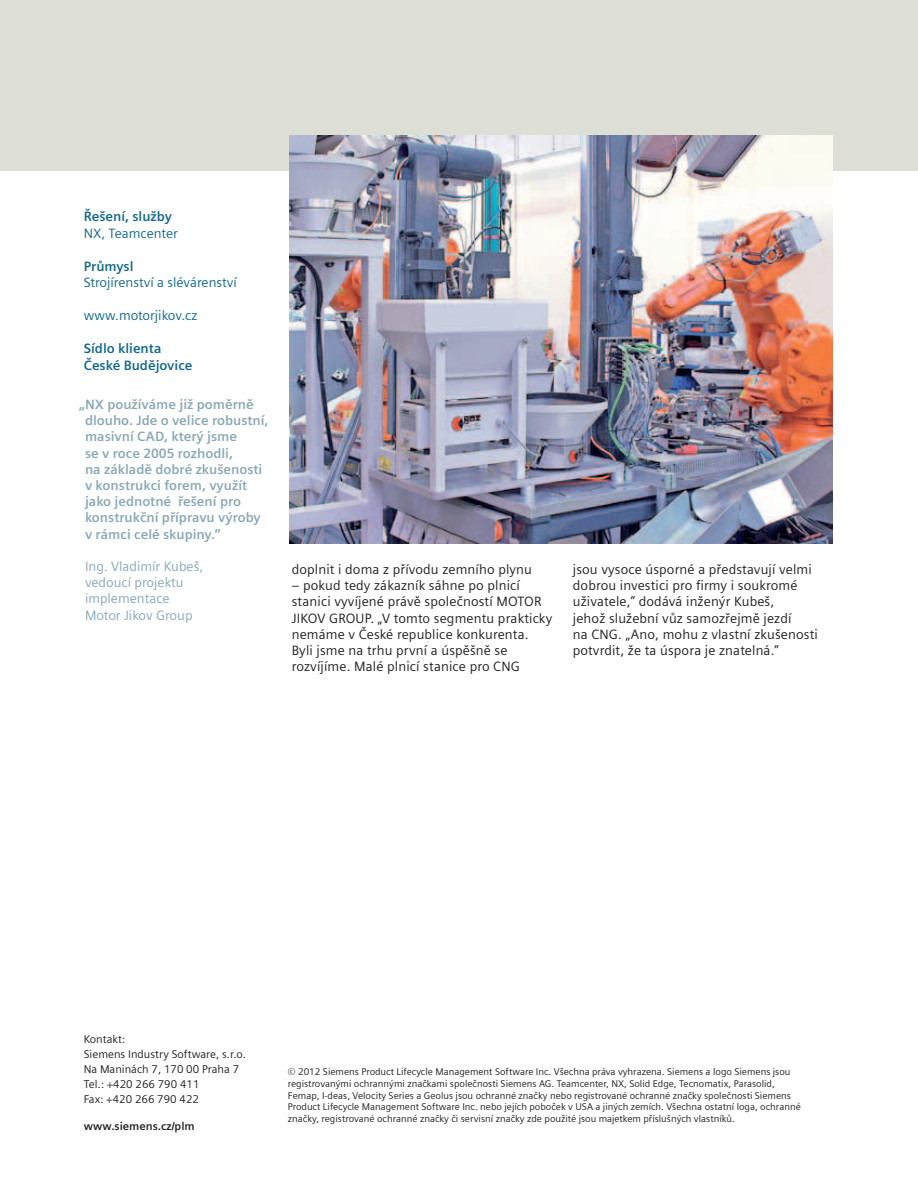
<style>
.page{position:relative;width:918px;height:1188px;background:#fff}
.page>*{position:absolute;margin:0;border:0;box-sizing:border-box;transform-origin:0 0}
.t1{font:13.5px/16.2px "Siemens Sans";letter-spacing:.01em;color:#231f20}
.t2{font:700 13.5px/16.2px "Siemens Sans";color:#89a8b5}
.t3{font:13.5px/16.2px "Siemens Sans";color:#89a8b5}
.t4{font:13.5px "Siemens Sans";color:#11698a}
.t5{font:700 13.5px/16.5px "Siemens Sans";color:#11698a}
.t6{font:11.25px/15px "Siemens Sans";color:#231f20}
.t7{font:700 11.25px "Siemens Sans";color:#231f20}
.t8{font:9.75px/11.7px "Siemens Sans";color:#231f20}
</style>
<div class="page">
<div style="left:0;top:0;width:918px;height:170px;background:#ddded5"></div>
<img style="left:290px;top:136px;width:543px;height:407px">
<h1 class="t5" style="left:84px;top:209px;width:90px">Řešení, služby</h1>
<h1 class="t4" style="left:84px;top:226px;width:96px">NX, Teamcenter</h1>
<h1 class="t5" style="left:84px;top:258px;width:51px">Průmysl</h1>
<h1 class="t4" style="left:84px;top:275px;width:155px">Strojírenství a slévárenství</h1>
<h1 class="t4" style="left:84px;top:308px;width:115px">www.motorjikov.cz</h1>
<h1 class="t5" style="left:84px;top:341px;width:110px">Sídlo klienta<br>České Budějovice</h1>
<p class="t2" style="left:85px;top:396px;width:185px;text-indent:-6px">„NX používáme již poměrně dlouho. Jde o velice robustní, masivní CAD, který jsme<br>se v roce 2005 rozhodli,<br>na základě dobré zkušenosti v konstrukci forem, využít jako jednotné řešení pro konstrukční přípravu výroby v rámci celé skupiny.”</p>
<h1 class="t3" style="left:85px;top:558px;width:120px">Ing. Vladimír Kubeš, vedoucí projektu implementace<br>Motor Jikov Group</h1>
<h1 class="t1" style="left:292px;top:561px;width:242px">doplnit i doma z přívodu zemního plynu</h1>
<h1 class="t1" style="left:292px;top:578px;width:262px">– pokud tedy zákazník sáhne po plnicí stanici vyvíjené právě společností MOTOR JIKOV GROUP. „V tomto segmentu prakticky nemáme v České republice konkurenta.<br>Byli jsme na trhu první a úspěšně se rozvíjíme. Malé plnicí stanice pro CNG</h1>
<h1 class="t1" style="left:573px;top:561px;width:246px">jsou vysoce úsporné a představují velmi dobrou investici pro firmy i soukromé uživatele,” dodává inženýr Kubeš,<br>jehož služební vůz samozřejmě jezdí<br>na CNG. „Ano, mohu z vlastní zkušenosti potvrdit, že ta úspora je znatelná.”</h1>
<p class="t6" style="left:84px;top:1032px;width:164px">Kontakt:<br>Siemens Industry Software, s.r.o.<br>Na Maninách 7, 170 00 Praha 7<br>Tel.: +420 266 790 411<br>Fax: +420 266 790 422</p>
<p class="t7" style="left:84px;top:1120px;width:112px">www.siemens.cz/plm</p>
<p class="t8" style="left:288px;top:1066px;width:514px">© 2012 Siemens Product Lifecycle Management Software Inc. Všechna práva vyhrazena. Siemens a logo Siemens jsou registrovanými ochrannými značkami společnosti Siemens AG. Teamcenter, NX, Solid Edge, Tecnomatix, Parasolid, Femap, I-deas, Velocity Series a Geolus jsou ochranné značky nebo registrované ochranné značky společnosti Siemens Product Lifecycle Management Software Inc. nebo jejích poboček v USA a jiných zemích. Všechna ostatní loga, ochranné značky, registrované ochranné značky či servisní značky zde použité jsou majetkem příslušných vlastníků.</p>
</div>
